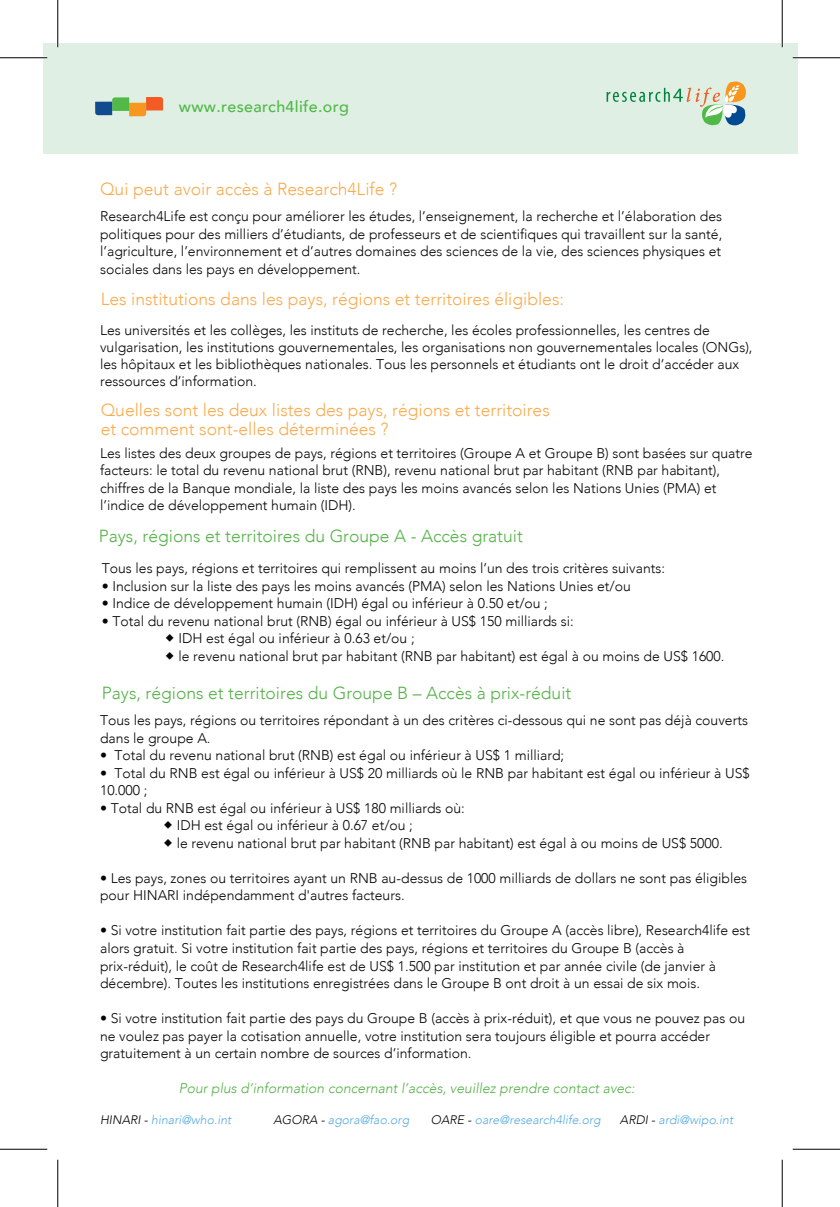
<style>
.page{position:relative;width:840px;height:1207px;background:#fff}
.page>*{position:absolute;margin:0;border:0;box-sizing:border-box;transform-origin:0 0}
.t1{font:300 17.5px/19.2px "Avenir";color:#f9ab4e}
.t2{font:300 17.5px "Avenir";color:#56b248}
.t3{font:500 15.75px "Avenir";letter-spacing:.02em;color:#51b948}
.t4{font:300 14px/17.5px "Avenir";color:#050604}
.t5{font:italic 300 14px "Avenir";color:#56b248}
.t6{font:italic 300 12.25px "Avenir";color:#59aade}
.s1{color:#050604}
</style>
<div class="page">
<div style="left:43px;top:43px;width:754px;height:110px;background:#dfefe3"></div>
<svg style="left:95px;top:97px;width:68px;height:20px"></svg>
<svg style="left:606px;top:81px;width:140px;height:44px"></svg>
<hr style="left:0;top:57px;width:47px;height:2px;background:#fff">
<hr style="left:793px;top:57px;width:47px;height:2px;background:#fff">
<hr style="left:57px;top:0;width:2px;height:47px;background:#fff">
<hr style="left:781px;top:0;width:2px;height:47px;background:#fff">
<hr style="left:0;top:57px;width:47px;height:1px;background:#000">
<hr style="left:793px;top:57px;width:47px;height:1px;background:#000">
<hr style="left:0;top:1149px;width:47px;height:1px;background:#000">
<hr style="left:793px;top:1149px;width:47px;height:1px;background:#000">
<hr style="left:57px;top:0;width:1px;height:47px;background:#000">
<hr style="left:57px;top:1160px;width:1px;height:47px;background:#000">
<hr style="left:782px;top:0;width:1px;height:47px;background:#000">
<hr style="left:782px;top:1160px;width:1px;height:47px;background:#000">
<p class="t3" style="left:179px;top:93px;width:171px">www.research4life.org</p>
<p class="t1" style="left:100px;top:179px;width:299px">Qui peut avoir accès à Research4Life ?</p>
<p class="t4" style="left:100px;top:208px;width:624px;text-align:justify">Research4Life est conçu pour améliorer les études, l’enseignement, la recherche et l’élaboration des politiques pour des milliers d’étudiants, de professeurs et de scientifiques qui travaillent sur la santé, l’agriculture, l’environnement et d’autres domaines des sciences de la vie, des sciences physiques et sociales dans les pays en développement.</p>
<p class="t1" style="left:101px;top:290px;width:465px">Les institutions dans les pays, régions et territoires éligibles:</p>
<p class="t4" style="left:100px;top:322px;width:654px;line-height:16.8px">Les universités et les collèges, les instituts de recherche, les écoles professionnelles, les centres de vulgarisation, les institutions gouvernementales, les organisations non gouvernementales locales (ONGs), les hôpitaux et les bibliothèques nationales. Tous les personnels et étudiants ont le droit d’accéder aux ressources d’information.</p>
<p class="t1" style="left:101px;top:400px;width:451px">Quelles sont les deux listes des pays, régions et territoires et comment sont-elles déterminées ?</p>
<p class="t4" style="left:100px;top:444px;width:654px">Les listes des deux groupes de pays, régions et territoires (Groupe A et Groupe B) sont basées sur quatre facteurs: le total du revenu national brut (RNB), revenu national brut par habitant (RNB par habitant), chiffres de la Banque mondiale, la liste des pays les moins avancés selon les Nations Unies (PMA) et l’indice de développement humain (IDH).</p>
<p class="t2" style="left:99px;top:525px;width:426px">Pays, régions et territoires du Groupe A - Accès gratuit</p>
<p class="t4" style="left:102px;top:559px;width:565px">Tous les pays, régions et territoires qui remplissent au moins l’un des trois critères suivants:</p>
<p class="t4" style="left:102px;top:577px;width:530px">• Inclusion sur la liste des pays les moins avancés (PMA) selon les Nations Unies et/ou</p>
<p class="t4" style="left:102px;top:594px;width:448px">• Indice de développement humain (IDH) égal ou inférieur à 0.50 et/ou ;</p>
<p class="t4" style="left:178px;top:612px;width:547px;text-indent:-77px">• Total du revenu national brut (RNB) égal ou inférieur à US$ 150 milliards si:<br>IDH est égal ou inférieur à 0.63 et/ou ;<br>le revenu national brut par habitant (RNB par habitant) est égal à ou moins de US$ 1600.</p>
<p class="t2" style="left:102px;top:683px;width:471px">Pays, régions et territoires du Groupe B – Accès à prix-réduit</p>
<p class="t4" style="left:100px;top:712px;width:649px">Tous les pays, régions ou territoires répondant à un des critères ci-dessous qui ne sont pas déjà couverts dans le groupe A.</p>
<p class="t4" style="left:100px;top:747px;width:466px">• Total du revenu national brut (RNB) est égal ou inférieur à US$ 1 milliard;</p>
<p class="t4" style="left:100px;top:764px;width:651px">• Total du RNB est égal ou inférieur à US$ 20 milliards où le RNB par habitant est égal ou inférieur à US$<br>10.000 ;</p>
<p class="t4" style="left:177px;top:799px;width:547px;text-indent:-77px">• Total du RNB est égal ou inférieur à US$ 180 milliards où:<br>IDH est égal ou inférieur à 0.67 et/ou ;<br>le revenu national brut par habitant (RNB par habitant) est égal à ou moins de US$ 5000.</p>
<p class="t4" style="left:100px;top:869px;width:648px">• Les pays, zones ou territoires ayant un RNB au-dessus de 1000 milliards de dollars ne sont pas éligibles pour HINARI indépendamment d'autres facteurs.</p>
<p class="t4" style="left:100px;top:922px;width:651px">• Si votre institution fait partie des pays, régions et territoires du Groupe A (accès libre), Research4life est alors gratuit. Si votre institution fait partie des pays, régions et territoires du Groupe B (accès à prix-réduit), le coût de Research4life est de US$ 1.500 par institution et par année civile (de janvier à décembre). Toutes les institutions enregistrées dans le Groupe B ont droit à un essai de six mois.</p>
<p class="t4" style="left:100px;top:1009px;width:646px">• Si votre institution fait partie des pays du Groupe B (accès à prix-réduit), et que vous ne pouvez pas ou ne voulez pas payer la cotisation annuelle, votre institution sera toujours éligible et pourra accéder gratuitement à un certain nombre de sources d’information.</p>
<p class="t5" style="left:179px;top:1080px;width:457px">Pour plus d’information concernant l’accès, veuillez prendre contact avec:</p>
<p class="t6" style="left:100px;top:1113px;width:133px"><span class="s1">HINARI -</span> hinari@who.int</p>
<p class="t6" style="left:273px;top:1113px;width:137px"><span class="s1">AGORA -</span> agora@fao.org</p>
<p class="t6" style="left:431px;top:1113px;width:171px"><span class="s1">OARE -</span> oare@research4life.org</p>
<p class="t6" style="left:620px;top:1113px;width:115px"><span class="s1">ARDI -</span> ardi@wipo.int</p>
</div>
